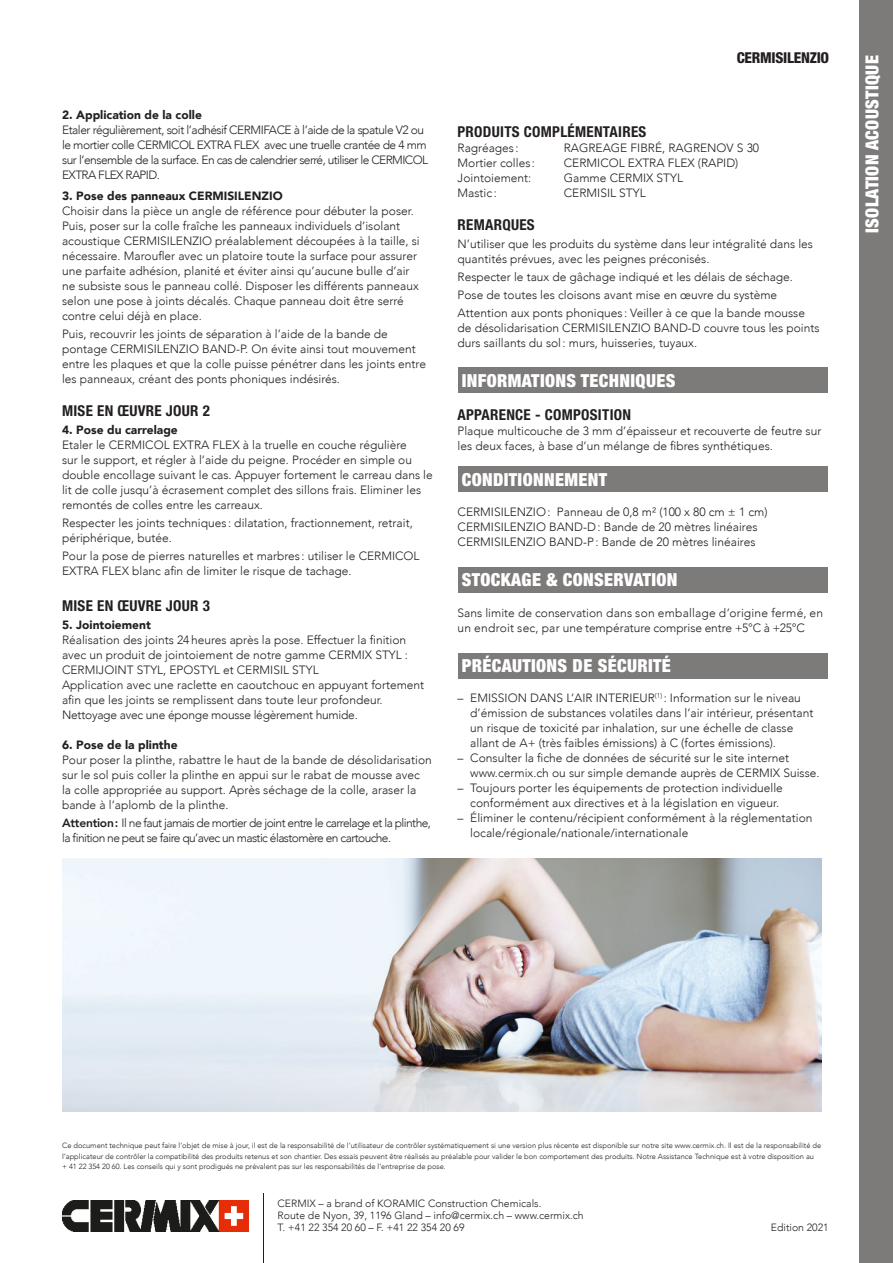
<style>
.page{position:relative;width:893px;height:1263px;background:#fff}
.page>*{position:absolute;margin:0;border:0;box-sizing:border-box;transform-origin:0 0}
.H4_-_Titre_fiche{font:900 condensed 18px "Helvetica Neue LT Std";letter-spacing:.02em;color:#fff}
.H5_-_Sout-Titre_Fich{font:700 condensed 15px "Helvetica Neue LT Std";letter-spacing:.02em;color:#231f20}
.t1{font:800 condensed 15px "Helvetica Neue LT Std";letter-spacing:-.02em;color:#231f20}
.P_-_Texte_courant{font:300 12px/15px "Avenir";color:#231f20}
.P_-_Texte_courant-2{font:300 12px/15px "Avenir";letter-spacing:-.04em;color:#231f20}
.P_-_Texte_courant-3{font:300 12px/15px "Avenir";letter-spacing:-.05em;color:#231f20}
.Corps_texte{font:300 12px/15px "Avenir";color:#231f20}
.P_-_Texte_courant-4{font:900 12px "Avenir";color:#231f20}
.t2{font:300 10.5px/12px "Avenir";color:#231f20}
.t3{font:300 7.5px/10.5px "Avenir";color:#231f20}
.s1{font-weight:800}
</style>
<div class="page">
<div style="left:859px;top:0;width:34px;height:1263px;background:#7d7a7a"></div>
<hr style="left:264px;top:1193px;width:1px;height:70px;background:#231f20">
<img style="left:62px;top:1201px;width:187px;height:30px">
<div style="left:458px;top:368px;width:369px;height:25px;background:#7d7a7a"></div>
<div style="left:458px;top:467px;width:369px;height:25px;background:#7d7a7a"></div>
<div style="left:458px;top:567px;width:369px;height:26px;background:#7d7a7a"></div>
<div style="left:458px;top:653px;width:369px;height:25px;background:#7d7a7a"></div>
<img style="left:62px;top:858px;width:759px;height:254px">
<p class="P_-_Texte_courant-4" style="left:62px;top:104px;width:141px">2. Application de la colle</p>
<p class="P_-_Texte_courant-2" style="left:62px;top:122px;width:368px">Etaler régulièrement, soit l’adhésif CERMIFACE à l’aide de la spatule V2 ou le mortier colle CERMICOL EXTRA FLEX avec une truelle crantée de 4 mm sur l’ensemble de la surface. En cas de calendrier serré, utiliser le CERMICOL EXTRA FLEX RAPID.</p>
<p class="P_-_Texte_courant-4" style="left:62px;top:185px;width:222px">3. Pose des panneaux CERMISILENZIO</p>
<p class="P_-_Texte_courant" style="left:62px;top:203px;width:359px">Choisir dans la pièce un angle de référence pour débuter la poser.<br>Puis, poser sur la colle fraîche les panneaux individuels d’isolant acoustique CERMISILENZIO préalablement découpées à la taille, si nécessaire. Maroufler avec un platoire toute la surface pour assurer une parfaite adhésion, planité et éviter ainsi qu’aucune bulle d’air ne subsiste sous le panneau collé. Disposer les différents panneaux selon une pose à joints décalés. Chaque panneau doit être serré contre celui déjà en place.</p>
<p class="P_-_Texte_courant" style="left:62px;top:326px;width:365px">Puis, recouvrir les joints de séparation à l’aide de la bande de pontage CERMISILENZIO BAND-P. On évite ainsi tout mouvement entre les plaques et que la colle puisse pénétrer dans les joints entre les panneaux, créant des ponts phoniques indésirés.</p>
<p class="H5_-_Sout-Titre_Fich" style="left:62px;top:401px;width:149px">MISE EN ŒUVRE JOUR 2</p>
<p class="P_-_Texte_courant-4" style="left:62px;top:419px;width:117px">4. Pose du carrelage</p>
<p class="P_-_Texte_courant" style="left:62px;top:437px;width:372px">Etaler le CERMICOL EXTRA FLEX à la truelle en couche régulière<br>sur le support, et régler à l’aide du peigne. Procéder en simple ou double encollage suivant le cas. Appuyer fortement le carreau dans le lit de colle jusqu’à écrasement complet des sillons frais. Eliminer les remontés de colles entre les carreaux.</p>
<p class="P_-_Texte_courant" style="left:62px;top:515px;width:352px">Respecter les joints techniques : dilatation, fractionnement, retrait, périphérique, butée.</p>
<p class="P_-_Texte_courant" style="left:62px;top:548px;width:359px">Pour la pose de pierres naturelles et marbres : utiliser le CERMICOL<br>EXTRA FLEX blanc afin de limiter le risque de tachage.</p>
<p class="H5_-_Sout-Titre_Fich" style="left:62px;top:596px;width:149px">MISE EN ŒUVRE JOUR 3</p>
<p class="P_-_Texte_courant-4" style="left:62px;top:614px;width:90px">5. Jointoiement</p>
<p class="P_-_Texte_courant" style="left:62px;top:632px;width:347px">Réalisation des joints 24heures après la pose. Effectuer la finition avec un produit de jointoiement de notre gamme CERMIX STYL :<br>CERMIJOINT STYL, EPOSTYL et CERMISIL STYL</p>
<p class="P_-_Texte_courant" style="left:62px;top:677px;width:364px">Application avec une raclette en caoutchouc en appuyant fortement afin que les joints se remplissent dans toute leur profondeur.<br>Nettoyage avec une éponge mousse légèrement humide.</p>
<p class="P_-_Texte_courant-4" style="left:62px;top:734px;width:117px">6. Pose de la plinthe</p>
<p class="P_-_Texte_courant" style="left:62px;top:752px;width:371px">Pour poser la plinthe, rabattre le haut de la bande de désolidarisation sur le sol puis coller la plinthe en appui sur le rabat de mousse avec la colle appropriée au support. Après séchage de la colle, araser la bande à l’aplomb de la plinthe.</p>
<p class="P_-_Texte_courant-3" style="left:62px;top:815px;width:370px"><span class="s1">Attention:</span> Il ne faut jamais de mortier de joint entre le carrelage et la plinthe, la finition ne peut se faire qu’avec un mastic élastomère en cartouche.</p>
<p class="t1" style="left:737px;top:48px;width:47px">CERMISILEN</p>
<p class="t1" style="left:810px;top:48px;width:14px">ZIO</p>
<h1 class="H4_-_Titre_fiche" style="left:861px;top:233px;width:179px;rotate:-90deg">Isolation acoustique</h1>
<p class="H5_-_Sout-Titre_Fich" style="left:458px;top:122px;width:190px">PRODUITS COMPLÉMENTAIRES</p>
<p class="P_-_Texte_courant" style="left:458px;top:140px;width:63px">Ragréages :</p>
<p class="P_-_Texte_courant" style="left:564px;top:140px;width:197px">RAGREAGE FIBRÉ, RAGRENOV S 30</p>
<p class="P_-_Texte_courant" style="left:458px;top:155px;width:79px">Mortier colles :</p>
<p class="P_-_Texte_courant" style="left:564px;top:155px;width:176px">CERMICOL EXTRA FLEX (RAPID)</p>
<p class="P_-_Texte_courant" style="left:458px;top:170px;width:75px">Jointoiement:</p>
<p class="P_-_Texte_courant" style="left:564px;top:170px;width:121px">Gamme CERMIX STYL</p>
<p class="P_-_Texte_courant" style="left:458px;top:185px;width:41px">Mastic :</p>
<p class="P_-_Texte_courant" style="left:564px;top:185px;width:83px">CERMISIL STYL</p>
<p class="H5_-_Sout-Titre_Fich" style="left:458px;top:215px;width:79px">REMARQUES</p>
<p class="P_-_Texte_courant" style="left:458px;top:236px;width:357px">N’utiliser que les produits du système dans leur intégralité dans les quantités prévues, avec les peignes préconisés.</p>
<p class="P_-_Texte_courant" style="left:458px;top:269px;width:337px">Respecter le taux de gâchage indiqué et les délais de séchage.</p>
<p class="P_-_Texte_courant" style="left:458px;top:287px;width:321px">Pose de toutes les cloisons avant mise en œuvre du système</p>
<p class="P_-_Texte_courant" style="left:458px;top:305px;width:364px">Attention aux ponts phoniques : Veiller à ce que la bande mousse de désolidarisation CERMISILENZIO BAND-D couvre tous les points durs saillants du sol: murs, huisseries, tuyaux.</p>
<p class="H4_-_Titre_fiche" style="left:462px;top:369px;width:95px">INFORMATIONS</p>
<p class="H4_-_Titre_fiche" style="left:581px;top:369px;width:66px">TECHNIQUES</p>
<p class="H5_-_Sout-Titre_Fich" style="left:458px;top:406px;width:175px">APPARENCE - COMPOSITION</p>
<p class="P_-_Texte_courant" style="left:458px;top:424px;width:365px">Plaque multicouche de 3 mm d’épaisseur et recouverte de feutre sur les deux faces, à base d’un mélange de fibres synthétiques.</p>
<p class="H4_-_Titre_fiche" style="left:462px;top:468px;width:72px">CONDITIONNE</p>
<p class="H4_-_Titre_fiche" style="left:564px;top:468px;width:25px">MENT</p>
<p class="P_-_Texte_courant" style="left:458px;top:505px;width:311px">CERMISILENZIO: Panneau de 0,8 m² (100 x 80 cm ± 1 cm)</p>
<p class="P_-_Texte_courant" style="left:458px;top:520px;width:301px">CERMISILENZIO BAND-D: Bande de 20 mètres linéaires</p>
<p class="P_-_Texte_courant" style="left:458px;top:535px;width:299px">CERMISILENZIO BAND-P: Bande de 20 mètres linéaires</p>
<p class="H4_-_Titre_fiche" style="left:462px;top:569px;width:11px">STOC</p>
<p class="H4_-_Titre_fiche" style="left:501px;top:569px;width:73px">KAGE &amp; CONSE</p>
<p class="H4_-_Titre_fiche" style="left:614px;top:569px;width:54px">RVATION</p>
<p class="Corps_texte" style="left:458px;top:605px;width:367px">Sans limite de conservation dans son emballage d’origine fermé, en un endroit sec, par une température comprise entre +5°C à +25°C</p>
<p class="H4_-_Titre_fiche" style="left:462px;top:654px;width:41px">PRÉCAUT</p>
<p class="H4_-_Titre_fiche" style="left:531px;top:654px;width:17px">IONS</p>
<p class="H4_-_Titre_fiche" style="left:573px;top:654px;width:100px">DE SÉCURITÉ</p>
<p class="P_-_Texte_courant" style="left:470px;top:691px;width:345px;text-indent:-13px">– EMISSION DANS L’AIR INTERIEUR<sup>(1)</sup> : Information sur le niveau d’émission de substances volatiles dans l’air intérieur, présentant un risque de toxicité par inhalation, sur une échelle de classe allant de A+ (très faibles émissions) à C (fortes émissions).</p>
<p class="P_-_Texte_courant" style="left:470px;top:751px;width:351px;text-indent:-13px">– Consulter la fiche de données de sécurité sur le site internet www.cermix.ch ou sur simple demande auprès de CERMIX Suisse.</p>
<p class="P_-_Texte_courant" style="left:470px;top:781px;width:314px;text-indent:-13px">– Toujours porter les équipements de protection individuelle conformément aux directives et à la législation en vigueur.</p>
<p class="P_-_Texte_courant" style="left:470px;top:811px;width:344px;text-indent:-13px">– Éliminer le contenu/récipient conformément à la réglementation locale/régionale/nationale/internationale</p>
<p class="t3" style="left:62px;top:1140px;width:761px">Ce document technique peut faire l’objet de mise à jour, il est de la responsabilité de l’utilisateur de contrôler systématiquement si une version plus récente est disponible sur notre site www.cermix.ch. Il est de la responsabilité de l’applicateur de contrôler la compatibilité des produits retenus et son chantier. Des essais peuvent être réalisés au préalable pour valider le bon comportement des produits. Notre Assistance Technique est à votre disposition au<br>+ 41 22 354 20 60. Les conseils qui y sont prodigués ne prévalent pas sur les responsabilités de l’entreprise de pose.</p>
<p class="t2" style="left:278px;top:1197px;width:308px">CERMIX – a brand of KORAMIC Construction Chemicals.<br>Route de Nyon, 39, 1196 Gland – info@cermix.ch – www.cermix.ch<br>T. +41 22 354 20 60 – F. +41 22 354 20 69</p>
<p class="t2" style="left:771px;top:1221px;width:59px">Edition 2021</p>
</div>
